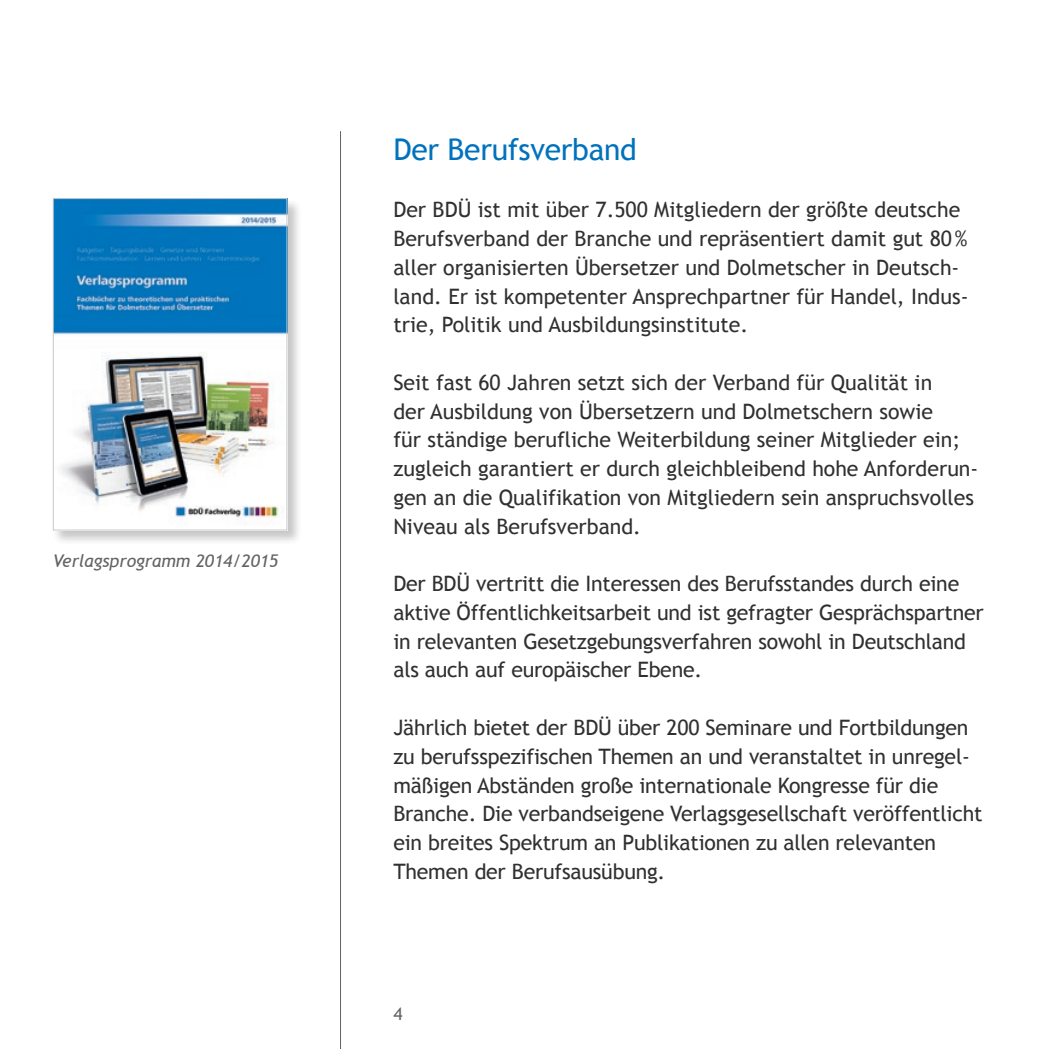
<style>
.page{position:relative;width:1049px;height:1049px;background:#fff}
.page>*{position:absolute;margin:0;border:0;box-sizing:border-box;transform-origin:0 0}
.t1{font:30px "Trebuchet MS";letter-spacing:-.01em;color:#0072bc}
.t2{font:21.25px/28.8px "Trebuchet MS";color:#312f30}
.t3{font:italic 17.5px "Trebuchet MS";color:#636366}
.t4{font:17.5px "Trebuchet MS";color:#636366}
</style>
<div class="page">
<hr style="left:340px;top:131px;width:1px;height:918px;background:#636366">
<div style="left:52px;top:198px;width:250px;height:347px;background:#231f20;opacity:.25"></div>
<img style="left:55px;top:200px;width:230px;height:328px">
<div style="left:53px;top:198px;width:234px;height:332px;border:1px solid #c7c8ca"></div>
<p class="t3" style="left:53px;top:550px;width:227px">Verlagsprogramm 2014/2015</p>
<h1 class="t1" style="left:393px;top:132px;width:245px">Der Berufsverband</h1>
<p class="t2" style="left:393px;top:196px;width:577px">Der BDÜ ist mit über 7.500 Mitgliedern der größte deutsche Berufsverband der Branche und repräsentiert damit gut 80% aller organisierten Übersetzer und Dolmetscher in Deutsch&shy;land. Er ist kompetenter Ansprechpartner für Handel, Indus&shy;trie, Politik und Ausbildungsinstitute.</p>
<p class="t2" style="left:393px;top:368px;width:586px">Seit fast 60 Jahren setzt sich der Verband für Qualität in<br>der Ausbildung von Übersetzern und Dolmetschern sowie<br>für ständige berufliche Weiterbildung seiner Mitglieder ein; zugleich garantiert er durch gleichbleibend hohe Anforderun&shy;gen an die Qualifikation von Mitgliedern sein anspruchsvolles Niveau als Berufsverband.</p>
<p class="t2" style="left:393px;top:570px;width:592px">Der BDÜ vertritt die Interessen des Berufsstandes durch eine aktive Öffentlichkeitsarbeit und ist gefragter Gesprächspartner in relevanten Gesetzgebungsverfahren sowohl in Deutschland als auch auf europäischer Ebene.</p>
<p class="t2" style="left:393px;top:713px;width:591px">Jährlich bietet der BDÜ über 200 Seminare und Fortbildungen zu berufsspezifischen Themen an und veranstaltet in unregel&shy;mäßigen Abständen große internationale Kongresse für die Branche. Die verbandseigene Verlagsgesellschaft veröffentlicht ein breites Spektrum an Publikationen zu allen relevanten Themen der Berufsausübung.</p>
<p class="t4" style="left:393px;top:1003px;width:11px">4</p>
</div>
